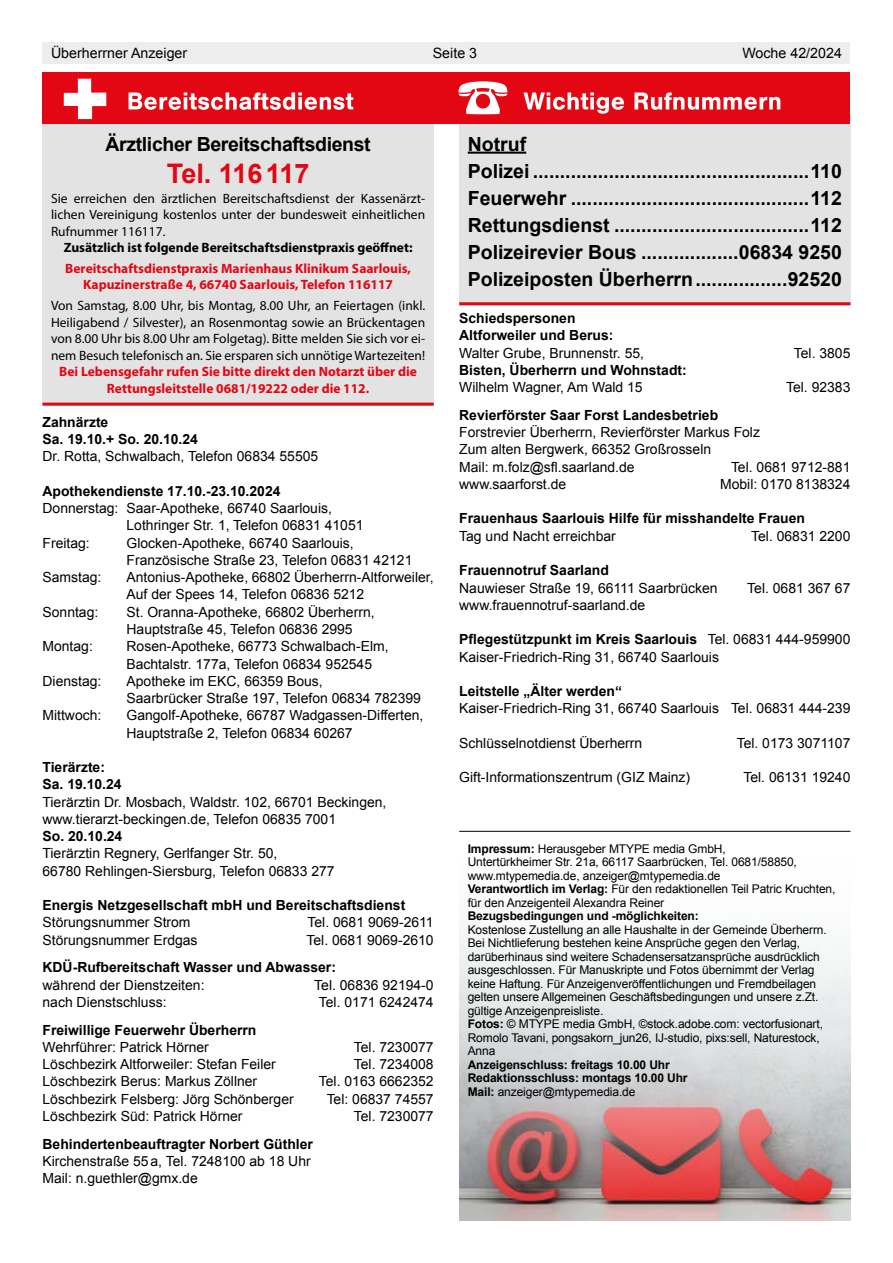
<style>
.page{position:relative;width:893px;height:1263px;background:#fff}
.page>*{position:absolute;margin:0;border:0;box-sizing:border-box;transform-origin:0 0}
.t1{font:700 27px "Arial";color:#e30613}
.t2{font:700 19.5px/27px "Arial";color:#000}
.t3{font:700 19.5px "Arial";letter-spacing:-.02em;color:#000}
.t4{font:14.25px "Arial";color:#000}
.t5{font:13.95px/17.2px "Arial";color:#000}
.t6{font:700 13.95px/17.2px "Arial";color:#000}
.t7{font:13.5px/16.5px "Myriad Pro";color:#000;text-align:justify}
.t8{font:700 13.5px/16.5px "Myriad Pro";color:#e30613;text-align:center}
.t9{font:700 13.5px "Myriad Pro";color:#000}
.t10{font:12px/13.5px "Arial";letter-spacing:-.01em;color:#000}
.t11{font:700 12px/13.5px "Arial";letter-spacing:-.01em;color:#000}
.s1{font-weight:700}
.s2{font-weight:400}
</style>
<div class="page">
<div style="left:43px;top:43px;width:807px;height:21px;background:#ededed"></div>
<img style="left:459px;top:931px;width:391px;height:289px">
<div style="left:459px;top:114px;width:391px;height:191px;background:#e3e3e3"></div>
<div style="left:43px;top:114px;width:391px;height:292px;background:#e3e3e3"></div>
<hr style="left:43px;top:403px;width:391px;height:3px;background:#e30613">
<hr style="left:459px;top:302px;width:391px;height:3px;background:#e30613">
<div style="left:43px;top:72px;width:807px;height:51px;background:#e30613"></div>
<svg style="left:129px;top:92px;width:224px;height:18px"></svg>
<svg style="left:64px;top:79px;width:42px;height:40px"></svg>
<svg style="left:523px;top:92px;width:257px;height:22px"></svg>
<svg style="left:458px;top:81px;width:49px;height:33px"></svg>
<hr style="left:468px;top:152px;width:58px;height:2px;background:#000">
<hr style="left:459px;top:831px;width:391px;height:1px;background:#000">
<p class="t4" style="left:51px;top:44px;width:138px">Überherrner Anzeiger</p>
<p class="t4" style="left:433px;top:44px;width:46px">Seite 3</p>
<p class="t4" style="left:742px;top:44px;width:101px">Woche 42/2024</p>
<h2 class="t3" style="left:106px;top:131px;width:267px">Ärztlicher Bereitschaftsdienst</h2>
<h1 class="t1" style="left:167px;top:156px;width:144px">Tel. 116117</h1>
<p class="t7" style="left:51px;top:190px;width:376px">Sie erreichen den ärztlichen Bereitschaftsdienst der Kassenärzt&shy;lichen Vereinigung kostenlos unter der bundesweit einheitlichen Rufnummer 116117.</p>
<p class="t9" style="left:64px;top:239px;width:350px">Zusätzlich ist folgende Bereitschaftsdienstpraxis geöffnet:</p>
<p class="t8" style="left:65px;top:260px;width:347px">Bereitschaftsdienstpraxis Marienhaus Klinikum Saarlouis,<br>Kapuzinerstraße 4, 66740 Saarlouis, Telefon 116117</p>
<p class="t7" style="left:51px;top:297px;width:376px">Von Samstag, 8.00 Uhr, bis Montag, 8.00 Uhr, an Feiertagen (inkl.<br>Heiligabend / Silvester), an Rosenmontag sowie an Brückentagen von 8.00 Uhr bis 8.00 Uhr am Folgetag). Bitte melden Sie sich vor ei&shy;nem Besuch telefonisch an. Sie ersparen sich unnötige Wartezeiten!</p>
<p class="t8" style="left:59px;top:363px;width:359px">Bei Lebensgefahr rufen Sie bitte direkt den Notarzt über die<br>Rettungsleitstelle 0681/19222 oder die 112.</p>
<p class="t6" style="left:43px;top:414px;width:157px">Zahnärzte<br>Sa. 19.10.+ So. 20.10.24</p>
<p class="t5" style="left:43px;top:448px;width:277px">Dr. Rotta, Schwalbach, Telefon 06834 55505</p>
<p class="t6" style="left:43px;top:483px;width:240px">Apothekendienste 17.10.-23.10.2024</p>
<p class="t5" style="left:43px;top:500px;width:291px">Donnerstag: Saar-Apotheke, 66740 Saarlouis,</p>
<p class="t5" style="left:127px;top:517px;width:239px">Lothringer Str. 1, Telefon 06831 41051</p>
<p class="t5" style="left:43px;top:534px;width:49px">Freitag:</p>
<p class="t5" style="left:127px;top:534px;width:287px">Glocken-Apotheke, 66740 Saarlouis,<br>Französische Straße 23, Telefon 06831 42121</p>
<p class="t5" style="left:43px;top:569px;width:60px">Samstag:</p>
<p class="t5" style="left:127px;top:569px;width:309px">Antonius-Apotheke, 66802 Überherrn-Altforweiler,<br>Auf der Spees 14, Telefon 06836 5212</p>
<p class="t5" style="left:43px;top:603px;width:57px">Sonntag:</p>
<p class="t5" style="left:127px;top:603px;width:250px">St. Oranna-Apotheke, 66802 Überherrn,<br>Hauptstraße 45, Telefon 06836 2995</p>
<p class="t5" style="left:43px;top:638px;width:52px">Montag:</p>
<p class="t5" style="left:127px;top:638px;width:264px">Rosen-Apotheke, 66773 Schwalbach-Elm,<br>Bachtalstr. 177a, Telefon 06834 952545</p>
<p class="t5" style="left:43px;top:672px;width:60px">Dienstag:</p>
<p class="t5" style="left:127px;top:672px;width:296px">Apotheke im EKC, 66359 Bous,<br>Saarbrücker Straße 197, Telefon 06834 782399</p>
<p class="t5" style="left:43px;top:707px;width:60px">Mittwoch:</p>
<p class="t5" style="left:127px;top:707px;width:298px">Gangolf-Apotheke, 66787 Wadgassen-Differten,<br>Hauptstraße 2, Telefon 06834 60267</p>
<p class="t6" style="left:43px;top:759px;width:81px">Tierärzte:<br>Sa. 19.10.24</p>
<p class="t5" style="left:43px;top:793px;width:345px">Tierärztin Dr. Mosbach, Waldstr. 102, 66701 Beckingen, www.tierarzt-beckingen.de, Telefon 06835 7001</p>
<p class="t6" style="left:43px;top:828px;width:81px">So. 20.10.24</p>
<p class="t5" style="left:43px;top:845px;width:294px">Tierärztin Regnery, Gerlfanger Str. 50,<br>66780 Rehlingen-Siersburg, Telefon 06833 277</p>
<p class="t6" style="left:43px;top:897px;width:364px">Energis Netzgesellschaft mbH und Bereitschaftsdienst</p>
<p class="t5" style="left:43px;top:914px;width:150px">Störungsnummer Strom</p>
<p class="t5" style="left:308px;top:914px;width:128px">Tel. 0681 9069-2611</p>
<p class="t5" style="left:43px;top:931px;width:157px">Störungsnummer Erdgas</p>
<p class="t5" style="left:306px;top:931px;width:129px">Tel. 0681 9069-2610</p>
<p class="t6" style="left:43px;top:959px;width:295px">KDÜ-Rufbereitschaft Wasser und Abwasser:</p>
<p class="t5" style="left:43px;top:976px;width:164px">während der Dienstzeiten:</p>
<p class="t5" style="left:314px;top:976px;width:121px">Tel. 06836 92194-0</p>
<p class="t5" style="left:43px;top:993px;width:126px">nach Dienstschluss:</p>
<p class="t5" style="left:319px;top:993px;width:116px">Tel. 0171 6242474</p>
<p class="t6" style="left:43px;top:1021px;width:215px">Freiwillige Feuerwehr Überherrn</p>
<p class="t5" style="left:43px;top:1038px;width:168px">Wehrführer: Patrick Hörner</p>
<p class="t5" style="left:354px;top:1038px;width:81px">Tel. 7230077</p>
<p class="t5" style="left:43px;top:1056px;width:235px">Löschbezirk Altforweiler: Stefan Feiler</p>
<p class="t5" style="left:354px;top:1056px;width:81px">Tel. 7234008</p>
<p class="t5" style="left:43px;top:1073px;width:216px">Löschbezirk Berus: Markus Zöllner</p>
<p class="t5" style="left:319px;top:1073px;width:116px">Tel. 0163 6662352</p>
<p class="t5" style="left:43px;top:1090px;width:253px">Löschbezirk Felsberg: Jörg Schönberger</p>
<p class="t5" style="left:327px;top:1090px;width:109px">Tel: 06837 74557</p>
<p class="t5" style="left:43px;top:1107px;width:202px">Löschbezirk Süd: Patrick Hörner</p>
<p class="t5" style="left:354px;top:1107px;width:81px">Tel. 7230077</p>
<p class="t6" style="left:43px;top:1135px;width:272px">Behindertenbeauftragter Norbert Güthler</p>
<p class="t5" style="left:43px;top:1152px;width:270px">Kirchenstraße 55a, Tel. 7248100 ab 18 Uhr<br>Mail: n.guethler@gmx.de</p>
<h2 class="t2" style="left:468px;top:131px;width:63px">Notruf<br>Polizei</h2>
<h2 class="t2" style="left:810px;top:158px;width:33px">110</h2>
<h2 class="t2" style="left:468px;top:185px;width:100px">Feuerwehr</h2>
<h2 class="t2" style="left:810px;top:185px;width:33px">112</h2>
<h2 class="t2" style="left:468px;top:212px;width:143px">Rettungsdienst</h2>
<h2 class="t2" style="left:810px;top:212px;width:33px">112</h2>
<h2 class="t2" style="left:468px;top:239px;width:171px">Polizeirevier Bous</h2>
<h2 class="t2" style="left:739px;top:239px;width:104px">06834 9250</h2>
<h2 class="t2" style="left:468px;top:266px;width:227px">Polizeiposten Überherrn</h2>
<h2 class="t2" style="left:788px;top:266px;width:56px">92520</h2>
<p class="t6" style="left:459px;top:310px;width:156px">Schiedspersonen<br>Altforweiler und Berus:</p>
<p class="t5" style="left:459px;top:344px;width:186px">Walter Grube, Brunnenstr. 55,</p>
<p class="t5" style="left:794px;top:344px;width:58px">Tel. 3805</p>
<p class="t6" style="left:459px;top:362px;width:229px">Bisten, Überherrn und Wohnstadt:</p>
<p class="t5" style="left:459px;top:379px;width:185px">Wilhelm Wagner, Am Wald 15</p>
<p class="t5" style="left:786px;top:379px;width:66px">Tel. 92383</p>
<p class="t6" style="left:459px;top:407px;width:260px">Revierförster Saar Forst Landesbetrieb</p>
<p class="t5" style="left:459px;top:424px;width:302px">Forstrevier Überherrn, Revierförster Markus Folz<br>Zum alten Bergwerk, 66352 Großrosseln<br>Mail: m.folz@sfl.saarland.de</p>
<p class="t5" style="left:731px;top:458px;width:121px">Tel. 0681 9712-881</p>
<p class="t5" style="left:459px;top:476px;width:108px">www.saarforst.de</p>
<p class="t5" style="left:720px;top:476px;width:132px">Mobil: 0170 8138324</p>
<p class="t6" style="left:459px;top:510px;width:347px">Frauenhaus Saarlouis Hilfe für misshandelte Frauen</p>
<p class="t5" style="left:459px;top:527px;width:158px">Tag und Nacht erreichbar</p>
<p class="t5" style="left:751px;top:527px;width:101px">Tel. 06831 2200</p>
<p class="t6" style="left:459px;top:562px;width:151px">Frauennotruf Saarland</p>
<p class="t5" style="left:459px;top:579px;width:260px">Nauwieser Straße 19, 66111 Saarbrücken</p>
<p class="t5" style="left:747px;top:579px;width:105px">Tel. 0681 367 67</p>
<p class="t5" style="left:459px;top:596px;width:188px">www.frauennotruf-saarland.de</p>
<p class="t5" style="left:459px;top:631px;width:393px"><span class="s1">Pflegestützpunkt im Kreis Saarlouis</span> Tel. 06831 444-959900<br>Kaiser-Friedrich-Ring 31, 66740 Saarlouis</p>
<p class="t6" style="left:459px;top:683px;width:164px">Leitstelle „Älter werden“</p>
<p class="t5" style="left:459px;top:700px;width:393px">Kaiser-Friedrich-Ring 31, 66740 Saarlouis Tel. 06831 444-239</p>
<p class="t5" style="left:459px;top:734px;width:184px">Schlüsselnotdienst Überherrn</p>
<p class="t5" style="left:737px;top:734px;width:115px">Tel. 0173 3071107</p>
<p class="t5" style="left:459px;top:769px;width:232px">Gift-Informationszentrum (GIZ Mainz)</p>
<p class="t5" style="left:743px;top:769px;width:109px">Tel. 06131 19240</p>
<p class="t10" style="left:468px;top:842px;width:369px"><span class="s1">Impressum:</span> Herausgeber MTYPE media GmbH,<br>Untertürkheimer Str. 21a, 66117 Saarbrücken, Tel. 0681/58850, www.mtypemedia.de, anzeiger@mtypemedia.de<br><span class="s1">Verantwortlich im Verlag:</span> Für den redaktionellen Teil Patric Kruchten, für den Anzeigenteil Alexandra Reiner</p>
<p class="t11" style="left:468px;top:910px;width:233px">Bezugsbedingungen und -möglichkeiten:</p>
<p class="t10" style="left:468px;top:923px;width:361px">Kostenlose Zustellung an alle Haushalte in der Gemeinde Überherrn.<br>Bei Nichtlieferung bestehen keine Ansprüche gegen den Verlag, darüberhinaus sind weitere Schadensersatzansprüche ausdrücklich ausgeschlossen. Für Manuskripte und Fotos übernimmt der Verlag keine Haftung. Für Anzeigenveröffentlichungen und Fremdbeilagen gelten unsere Allgemeinen Geschäftsbedingungen und unsere z.Zt. gültige Anzeigenpreisliste.<br><span class="s1">Fotos:</span> © MTYPE media GmbH, ©stock.adobe.com: vectorfusionart, Romolo Tavani, pongsakorn_jun26, IJ-studio, pixs:sell, Naturestock, Anna</p>
<p class="t11" style="left:468px;top:1058px;width:221px">Anzeigenschluss: freitags 10.00 Uhr<br>Redaktionsschluss: montags 10.00 Uhr<br>Mail: <span class="s2">anzeiger@mtypemedia.de</span></p>
</div>
